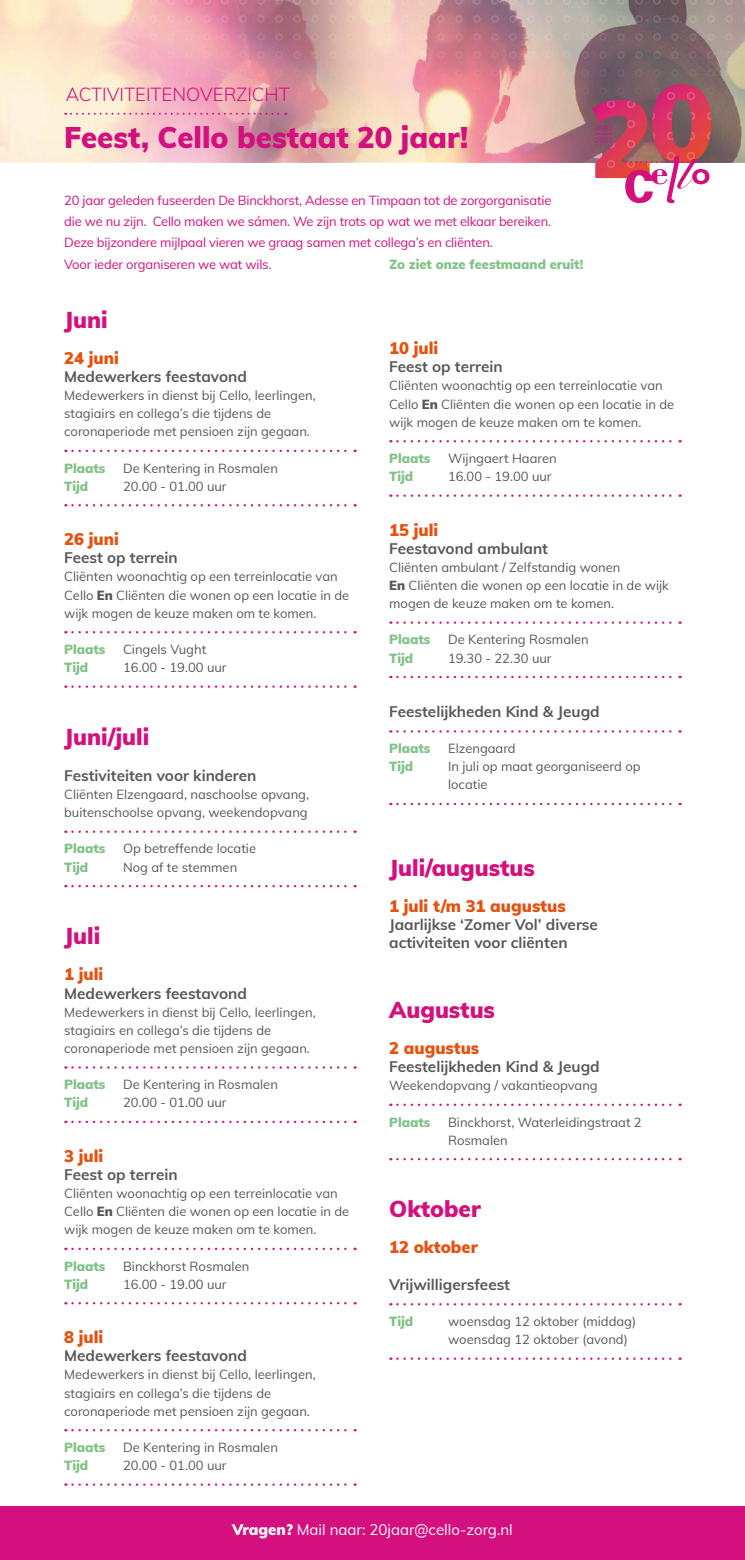
<style>
.page{position:relative;width:745px;height:1560px;background:#fff}
.page>*{position:absolute;margin:0;border:0;box-sizing:border-box;transform-origin:0 0}
.t1{font:900 29.25px "Muli";color:#d40f7e}
.t2{font:900 22.5px "Muli";color:#d40f7e}
.t3{font:300 18.5px "Muli";color:#d40f7e}
.t4{font:900 16.5px "Muli";color:#e7500f}
.t5{font:700 15.25px/18.1px "Muli";color:#575756}
.t6{font:15px "Muli";color:#fff}
.t7{font:13px/18.1px "Muli";color:#575756}
.t8{font:13px/21.2px "Muli";letter-spacing:-.015em;color:#d40f7e}
.t9{font:900 13px "Muli";color:#81c287}
.t10{font:7.75px/11.2px "Muli";color:#d40f7e}
.s1{font-weight:900}
</style>
<div class="page">
<img style="left:0;top:128px;width:744px;height:34px">
<div style="left:0;top:1506px;width:744px;height:53px;background:#d40f7e"></div>
<img style="left:0;top:0;width:744px;height:128px">
<svg style="left:592px;top:84px;width:118px;height:119px"></svg>
<svg style="left:65px;top:113px;width:221px;height:2px"></svg>
<svg style="left:72px;top:449px;width:283px;height:3px"></svg>
<svg style="left:72px;top:504px;width:283px;height:2px"></svg>
<svg style="left:72px;top:631px;width:283px;height:2px"></svg>
<svg style="left:72px;top:685px;width:283px;height:2px"></svg>
<svg style="left:72px;top:830px;width:283px;height:2px"></svg>
<svg style="left:72px;top:885px;width:283px;height:2px"></svg>
<svg style="left:72px;top:1066px;width:283px;height:2px"></svg>
<svg style="left:72px;top:1120px;width:283px;height:2px"></svg>
<svg style="left:72px;top:1247px;width:283px;height:2px"></svg>
<svg style="left:72px;top:1302px;width:283px;height:2px"></svg>
<svg style="left:72px;top:1429px;width:283px;height:2px"></svg>
<svg style="left:72px;top:1483px;width:283px;height:2px"></svg>
<svg style="left:397px;top:440px;width:283px;height:2px"></svg>
<svg style="left:397px;top:494px;width:283px;height:3px"></svg>
<svg style="left:397px;top:621px;width:283px;height:2px"></svg>
<svg style="left:397px;top:675px;width:283px;height:3px"></svg>
<svg style="left:397px;top:730px;width:283px;height:2px"></svg>
<svg style="left:397px;top:802px;width:283px;height:3px"></svg>
<svg style="left:397px;top:1103px;width:283px;height:2px"></svg>
<svg style="left:397px;top:1158px;width:283px;height:2px"></svg>
<svg style="left:397px;top:1303px;width:283px;height:2px"></svg>
<svg style="left:397px;top:1357px;width:283px;height:2px"></svg>
<h3 class="t3" style="left:66px;top:81px;width:225px">ACTIVITEITENOVERZICHT</h3>
<h1 class="t1" style="left:64px;top:116px;width:405px">Feest, Cello bestaat 20 jaar!</h1>
<p class="t10" style="left:594px;top:123px;width:20px">2002<br>2022</p>
<p class="t8" style="left:64px;top:189px;width:488px">20 jaar geleden fuseerden De Binckhorst, Adesse en Timpaan tot de zorgorganisatie die we nu zijn. Cello maken we sámen. We zijn trots op wat we met elkaar bereiken.<br>Deze bijzondere mijlpaal vieren we graag samen met collega’s en cliënten.<br>Voor ieder organiseren we wat wils.</p>
<h2 class="t2" style="left:64px;top:303px;width:45px">Juni</h2>
<p class="t4" style="left:64px;top:345px;width:56px">24 juni</p>
<p class="t5" style="left:64px;top:366px;width:184px">Medewerkers feestavond</p>
<p class="t7" style="left:64px;top:385px;width:253px">Medewerkers in dienst bij Cello, leerlingen, stagiairs en collega’s die tijdens de coronaperiode met pensioen zijn gegaan.</p>
<p class="t9" style="left:64px;top:458px;width:43px">Plaats</p>
<p class="t7" style="left:123px;top:458px;width:156px">De Kentering in Rosmalen</p>
<p class="t9" style="left:64px;top:476px;width:26px">Tijd</p>
<p class="t7" style="left:123px;top:476px;width:105px">20.00 - 01.00 uur</p>
<p class="t4" style="left:64px;top:527px;width:56px">26 juni</p>
<p class="t5" style="left:64px;top:548px;width:115px">Feest op terrein</p>
<p class="t7" style="left:64px;top:567px;width:286px">Cliënten woonachtig op een terreinlocatie van<br>Cello <span class="s1">En</span> Cliënten die wonen op een locatie in de wijk mogen de keuze maken om te komen.</p>
<p class="t9" style="left:64px;top:639px;width:43px">Plaats</p>
<p class="t7" style="left:123px;top:639px;width:85px">Cingels Vught</p>
<p class="t9" style="left:64px;top:657px;width:26px">Tijd</p>
<p class="t7" style="left:123px;top:657px;width:105px">16.00 - 19.00 uur</p>
<p class="t9" style="left:389px;top:255px;width:195px">Zo ziet onze feestmaand eruit!</p>
<p class="t4" style="left:389px;top:336px;width:51px">10 juli</p>
<p class="t5" style="left:389px;top:357px;width:115px">Feest op terrein</p>
<p class="t7" style="left:389px;top:376px;width:286px">Cliënten woonachtig op een terreinlocatie van<br>Cello <span class="s1">En</span> Cliënten die wonen op een locatie in de wijk mogen de keuze maken om te komen.</p>
<p class="t9" style="left:389px;top:448px;width:43px">Plaats</p>
<p class="t7" style="left:448px;top:448px;width:110px">Wijngaert Haaren</p>
<p class="t9" style="left:389px;top:467px;width:26px">Tijd</p>
<p class="t7" style="left:448px;top:466px;width:105px">16.00 - 19.00 uur</p>
<p class="t4" style="left:389px;top:517px;width:51px">15 juli</p>
<p class="t5" style="left:389px;top:538px;width:160px">Feestavond ambulant</p>
<p class="t7" style="left:389px;top:557px;width:281px">Cliënten ambulant / Zelfstandig wonen<br><span class="s1">En</span> Cliënten die wonen op een locatie in de wijk mogen de keuze maken om te komen.</p>
<p class="t9" style="left:389px;top:630px;width:43px">Plaats</p>
<p class="t7" style="left:448px;top:630px;width:142px">De Kentering Rosmalen</p>
<p class="t9" style="left:389px;top:648px;width:26px">Tijd</p>
<p class="t7" style="left:448px;top:648px;width:105px">19.30 - 22.30 uur</p>
<h2 class="t2" style="left:64px;top:720px;width:86px">Juni/juli</h2>
<p class="t5" style="left:64px;top:765px;width:193px">Festiviteiten voor kinderen</p>
<p class="t7" style="left:64px;top:784px;width:246px">Cliënten Elzengaard, naschoolse opvang, buitenschoolse opvang, weekendopvang</p>
<p class="t9" style="left:64px;top:839px;width:43px">Plaats</p>
<p class="t7" style="left:123px;top:839px;width:134px">Op betreffende locatie</p>
<p class="t9" style="left:64px;top:857px;width:26px">Tijd</p>
<p class="t7" style="left:123px;top:857px;width:116px">Nog af te stemmen</p>
<h2 class="t2" style="left:64px;top:919px;width:37px">Juli</h2>
<p class="t4" style="left:64px;top:962px;width:41px">1 juli</p>
<p class="t5" style="left:64px;top:983px;width:184px">Medewerkers feestavond</p>
<p class="t7" style="left:64px;top:1002px;width:253px">Medewerkers in dienst bij Cello, leerlingen, stagiairs en collega’s die tijdens de coronaperiode met pensioen zijn gegaan.</p>
<p class="t9" style="left:64px;top:1074px;width:43px">Plaats</p>
<p class="t7" style="left:123px;top:1074px;width:156px">De Kentering in Rosmalen</p>
<p class="t9" style="left:64px;top:1092px;width:26px">Tijd</p>
<p class="t7" style="left:123px;top:1092px;width:105px">20.00 - 01.00 uur</p>
<p class="t4" style="left:64px;top:1143px;width:41px">3 juli</p>
<p class="t5" style="left:64px;top:1164px;width:115px">Feest op terrein</p>
<p class="t7" style="left:64px;top:1183px;width:286px">Cliënten woonachtig op een terreinlocatie van<br>Cello <span class="s1">En</span> Cliënten die wonen op een locatie in de wijk mogen de keuze maken om te komen.</p>
<p class="t9" style="left:64px;top:1256px;width:43px">Plaats</p>
<p class="t7" style="left:123px;top:1255px;width:128px">Binckhorst Rosmalen</p>
<p class="t9" style="left:64px;top:1274px;width:26px">Tijd</p>
<p class="t7" style="left:123px;top:1274px;width:105px">16.00 - 19.00 uur</p>
<p class="t4" style="left:64px;top:1324px;width:41px">8 juli</p>
<p class="t5" style="left:64px;top:1345px;width:184px">Medewerkers feestavond</p>
<p class="t7" style="left:64px;top:1364px;width:253px">Medewerkers in dienst bij Cello, leerlingen, stagiairs en collega’s die tijdens de coronaperiode met pensioen zijn gegaan.</p>
<p class="t9" style="left:64px;top:1437px;width:43px">Plaats</p>
<p class="t7" style="left:123px;top:1437px;width:156px">De Kentering in Rosmalen</p>
<p class="t9" style="left:64px;top:1455px;width:26px">Tijd</p>
<p class="t7" style="left:123px;top:1455px;width:105px">20.00 - 01.00 uur</p>
<p class="t5" style="left:389px;top:701px;width:212px">Feestelijkheden Kind &amp; Jeugd</p>
<p class="t9" style="left:389px;top:738px;width:43px">Plaats</p>
<p class="t7" style="left:448px;top:738px;width:69px">Elzengaard</p>
<p class="t9" style="left:389px;top:757px;width:26px">Tijd</p>
<p class="t7" style="left:448px;top:756px;width:194px">In juli op maat georganiseerd op locatie</p>
<h2 class="t2" style="left:389px;top:851px;width:147px">Juli/augustus</h2>
<p class="t4" style="left:389px;top:893px;width:178px">1 juli t/m 31 augustus</p>
<p class="t5" style="left:389px;top:914px;width:210px">Jaarlijkse ‘Zomer Vol’ diverse activiteiten voor cliënten</p>
<h2 class="t2" style="left:389px;top:992px;width:107px">Augustus</h2>
<p class="t4" style="left:389px;top:1035px;width:92px">2 augustus</p>
<p class="t5" style="left:389px;top:1056px;width:212px">Feestelijkheden Kind &amp; Jeugd</p>
<p class="t7" style="left:389px;top:1075px;width:210px">Weekendopvang / vakantieopvang</p>
<p class="t9" style="left:389px;top:1112px;width:43px">Plaats</p>
<p class="t7" style="left:448px;top:1111px;width:195px">Binckhorst, Waterleidingstraat 2<br>Rosmalen</p>
<h2 class="t2" style="left:389px;top:1192px;width:93px">Oktober</h2>
<p class="t4" style="left:389px;top:1235px;width:90px">12 oktober</p>
<p class="t5" style="left:389px;top:1274px;width:122px">Vrijwilligersfeest</p>
<p class="t9" style="left:389px;top:1311px;width:26px">Tijd</p>
<p class="t7" style="left:448px;top:1311px;width:189px">woensdag 12 oktober (middag) woensdag 12 oktober (avond)</p>
<p class="t6" style="left:232px;top:1518px;width:282px"><span class="s1">Vragen?</span> Mail naar: 20jaar@cello-zorg.nl</p>
</div>
